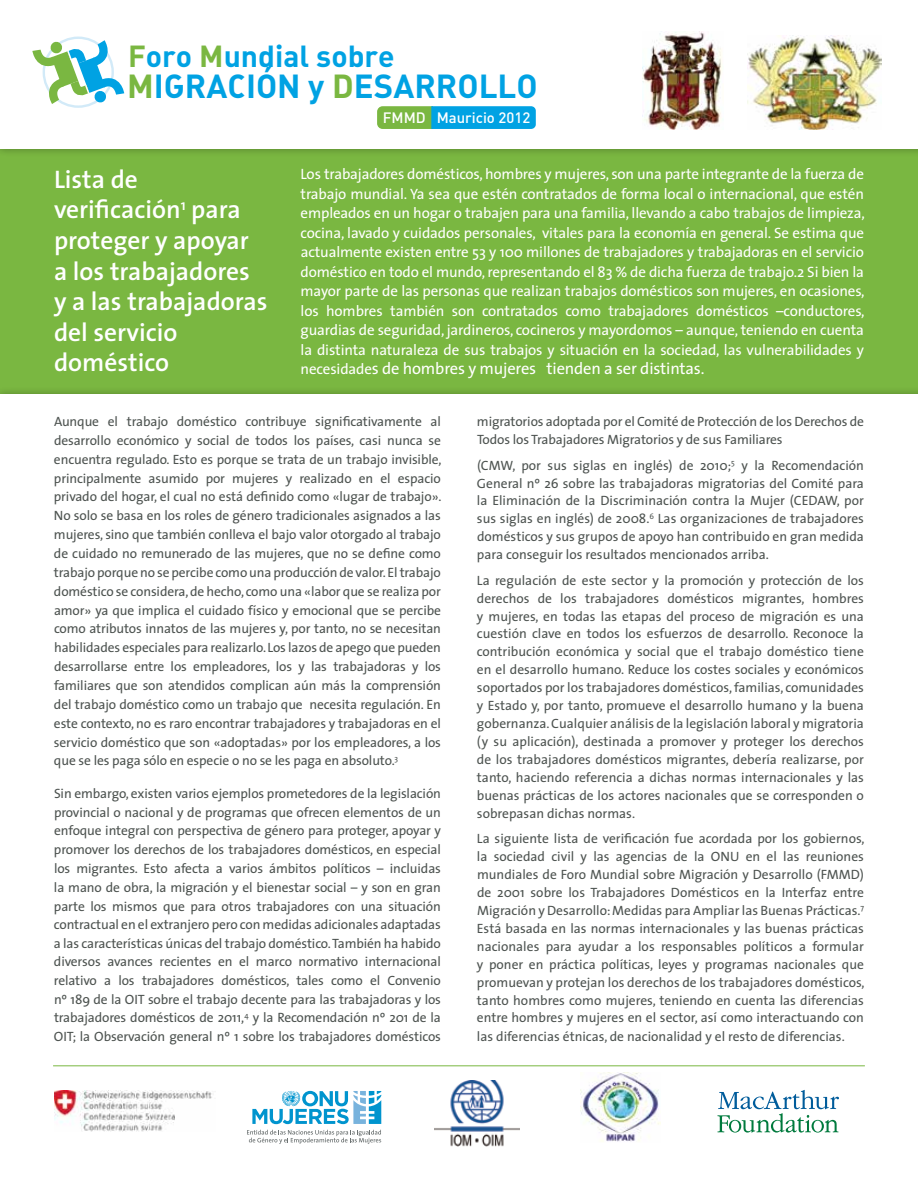
<style>
.page{position:relative;width:918px;height:1188px;background:#fff}
.page>*{position:absolute;margin:0;border:0;box-sizing:border-box;transform-origin:0 0}
.t1{font:700 33px "DIN Alternate";color:#00a2e3}
.t2{font:700 30.15px "DIN Alternate";color:#00a2e3}
.t3{font:600 25.5px/30.6px "The Sans";color:#fff}
.t4{font:16.5px "The Sans";letter-spacing:-.01em;color:#fff}
.t5{font:15px/19.5px "The Sans";letter-spacing:-.01em;color:#fff;text-align:justify}
.t6{font:500 15px "DIN";color:#fff}
.t7{font:13.5px/18px "The Sans";letter-spacing:-.01em;color:#4d5350;text-align:justify}
.s1{color:#7ab741}
.s2{font-size:15px}
</style>
<div class="page">
<div style="left:0;top:136px;width:918px;height:260px;background:#7ab741"></div>
<div style="left:0;top:394px;width:918px;height:794px;background:#fff"></div>
<div style="left:0;top:0;width:918px;height:157px;background:#000;opacity:.3"></div>
<div style="left:0;top:0;width:918px;height:149px;background:#fff"></div>
<svg style="left:377px;top:106px;width:159px;height:23px;background:#2daaad"></svg>
<svg style="left:32px;top:37px;width:93px;height:71px"></svg>
<hr style="left:53px;top:1065px;width:812px;height:1px;background:#7ab741">
<img style="left:643px;top:32px;width:79px;height:97px">
<img style="left:747px;top:35px;width:134px;height:95px">
<img style="left:55px;top:1090px;width:157px;height:41px">
<img style="left:434px;top:1080px;width:86px;height:67px">
<img style="left:580px;top:1072px;width:80px;height:70px">
<svg style="left:717px;top:1090px;width:122px;height:43px"></svg>
<svg style="left:247px;top:1130px;width:134px;height:14px"></svg>
<svg style="left:252px;top:1091px;width:129px;height:33px"></svg>
<h2 class="t2" style="left:128px;top:36px;width:268px"><span class="s1">F</span>oro <span class="s1">M</span>undial sobre</h2>
<h1 class="t1" style="left:127px;top:65px;width:412px"><span class="s1">M</span>IGRACIÓN y <span class="s1">D</span>ESARROLLO</h1>
<p class="t6" style="left:383px;top:108px;width:149px">FMMD Mauricio 2012</p>
<h3 class="t3" style="left:54px;top:163px;width:215px">Lista de verificación<sup>1</sup> para proteger y apoyar a los trabajadores y a las trabajadoras del servicio doméstico</h3>
<p class="t5" style="left:301px;top:164px;width:566px">Los trabajadores domésticos,hombres y mujeres, son una parte integrante de la fuerza de trabajo mundial. Ya sea que estén contratados de forma local o internacional, que estén empleados en un hogar o trabajen para una familia, llevando a cabo trabajos de limpieza, cocina, lavado y cuidados personales, vitales para la economía en general. Se estima que actualmente existen entre 53 y 100 millones de trabajadores y trabajadoras en el servicio doméstico en todo el mundo,representando el 83 % de dicha fuerza de trabajo.2 Si bien la mayor parte de las personas que realizan trabajos domésticos son mujeres, en ocasiones, los hombres también son contratados como trabajadores domésticos –conductores, guardias de seguridad, jardineros, cocineros y mayordomos – aunque, teniendo en cuenta la distinta naturaleza de sus trabajos y situación en la sociedad, las vulnerabilidades y</p>
<p class="t4" style="left:301px;top:355px;width:405px"><span class="s2">necesidade</span>s de hombres y mujeres tienden a ser distintas.</p>
<p class="t7" style="left:54px;top:412px;width:389px;line-height:18.9px">Aunque el trabajo doméstico contribuye significativamente al desarrollo económico y social de todos los países, casi nunca se encuentra regulado. Esto es porque se trata de un trabajo invisible, principalmente asumido por mujeres y realizado en el espacio privado del hogar, el cual no está definido como «lugar de trabajo».<br>No solo se basa en los roles de género tradicionales asignados a las mujeres, sino que también conlleva el bajo valor otorgado al trabajo de cuidado no remunerado de las mujeres, que no se define como trabajo porque no se percibe como una producción de valor.El trabajo doméstico se considera,de hecho, como una «labor que se realiza por amor» ya que implica el cuidado físico y emocional que se percibe como atributos innatos de las mujeres y, por tanto, no se necesitan habilidades especiales para realizarlo. Los lazos de apego que pueden desarrollarse entre los empleadores, los y las trabajadoras y los familiares que son atendidos complican aún más la comprensión del trabajo doméstico como un trabajo que necesita regulación. En este contexto, no es raro encontrar trabajadores y trabajadoras en el servicio doméstico que son «adoptadas» por los empleadores, a los que se les paga sólo en especie o no se les paga en absoluto.<sup>3</sup></p>
<p class="t7" style="left:54px;top:783px;width:389px;line-height:18.8px">Sin embargo, existen varios ejemplos prometedores de la legislación provincial o nacional y de programas que ofrecen elementos de un enfoque integral con perspectiva de género para proteger, apoyar y promover los derechos de los trabajadores domésticos, en especial los migrantes. Esto afecta a varios ámbitos políticos – incluidas la mano de obra, la migración y el bienestar social – y son en gran parte los mismos que para otros trabajadores con una situación contractual en el extranjero pero con medidas adicionales adaptadas a las características únicas del trabajo doméstico. También ha habido diversos avances recientes en el marco normativo internacional relativo a los trabajadores domésticos, tales como el Convenio nº 189 de la OIT</p>
<p class="t7" style="left:54px;top:989px;width:389px;line-height:18.6px;text-indent:94px">sobre el trabajo decente para las trabajadoras y los trabajadores domésticos de 2011,<sup>4</sup> y la Recomendación nº 201 de la OIT; la Observación general nº 1 sobre los trabajadores domésticos</p>
<p class="t7" style="left:477px;top:412px;width:389px">migratorios adoptada por el Comité de Protección de los Derechos de<br>Todos los Trabajadores Migratorios y de sus Familiares</p>
<p class="t7" style="left:477px;top:456px;width:389px">(CMW, por sus siglas en inglés) de 2010;<sup>5</sup> y la Recomendación General nº 26 sobre las trabajadoras migratorias del Comité para la Eliminación de la Discriminación contra la Mujer (CEDAW, por sus siglas en inglés) de 2008.<sup>6</sup> Las organizaciones de trabajadores domésticos y sus grupos de apoyo han contribuido en gran medida para conseguir los resultados mencionados arriba.</p>
<p class="t7" style="left:477px;top:571px;width:389px">La regulación de este sector y la promoción y protección de los derechos de los trabajadores domésticos migrantes, hombres y mujeres, en todas las etapas del proceso de migración es una cuestión clave en todos los esfuerzos de desarrollo. Reconoce la contribución económica y social que el trabajo doméstico tiene en el desarrollo humano. Reduce los costes sociales y económicos soportados por los trabajadores domésticos,familias, comunidades y Estado y, por tanto, promueve el desarrollo humano y la buena gobernanza.Cualquier análisis de la legislación laboral y migratoria (y su aplicación), destinada a promover y proteger los derechos de los trabajadores domésticos migrantes, debería realizarse, por tanto, haciendo referencia a dichas normas internacionales y las buenas prácticas de los actores nacionales que se corresponden o sobrepasan dichas normas.</p>
<p class="t7" style="left:477px;top:829px;width:389px">La siguiente lista de verificación fue acordada por los gobiernos, la sociedad civil y las agencias de la ON</p>
<p class="t7" style="left:477px;top:847px;width:389px;text-indent:253px">U en el las reuniones mundiales de Foro Mundial sobre Migración y Desarrollo (FMMD) de 2001 sobre los Trabajadores Domésticos en la I nterfaz entre Migración y Desarrollo:Medidas para Ampliar las Buenas Prácticas.<sup>7<br></sup>Está basada en las normas internacionales y las buenas prácticas nacionales para ayudar a los responsables políticos a formular y poner en práctica políticas, leyes y programas nacionales que promuevan y protejan los derechos de los trabajadores domésticos, tanto hombres como mujeres, teniendo en cuenta las diferencias entre hombres y mujeres en el sector, así como interactuando con las diferencias étnicas, de nacionalidad y el resto de diferencias.</p>
</div>
